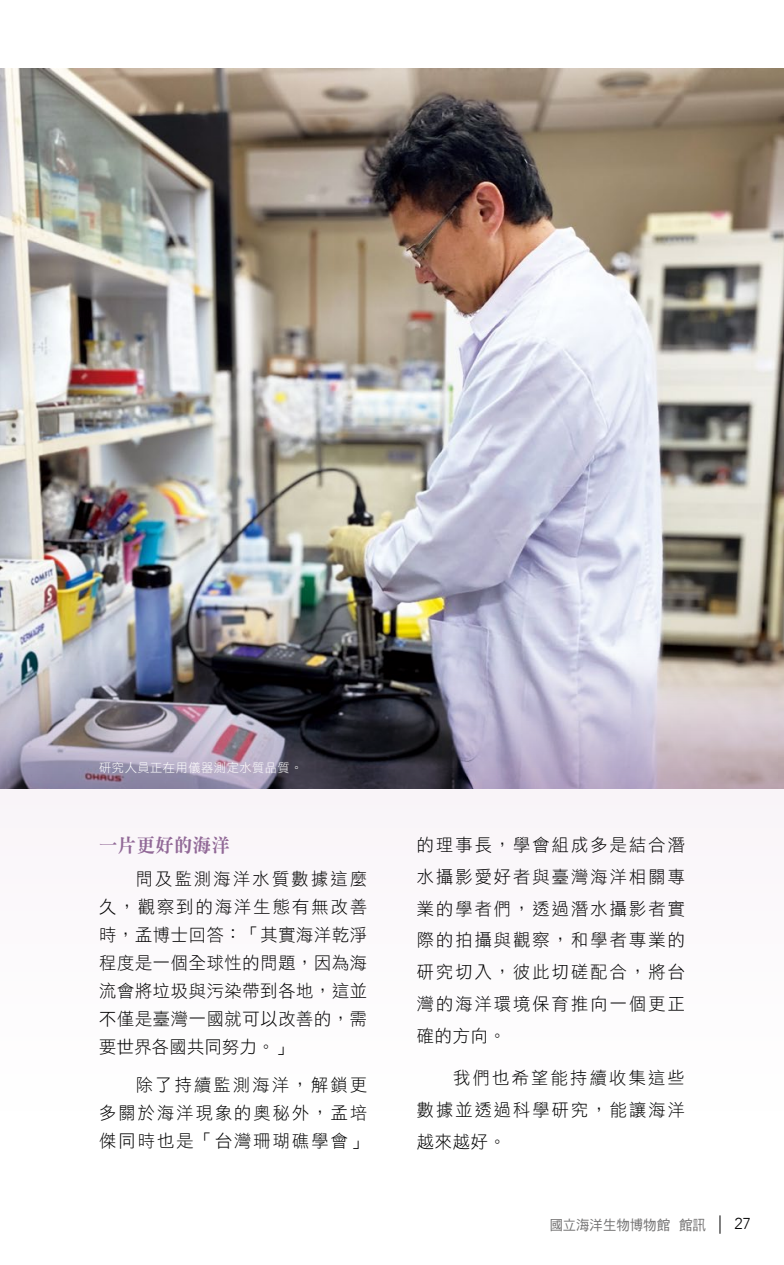
<style>
.page{position:relative;width:784px;height:1265px;background:#fff}
.page>*{position:absolute;margin:0;border:0;box-sizing:border-box;transform-origin:0 0}
.t1{font:19.25px "DF Ming Std W9";letter-spacing:.025em;color:#916997;scale:.95 1}
.t2{font:17.5px/28px "DF Hei Std W3";letter-spacing:.125em;color:#000;text-align:justify}
.t3{font:300 15.75px "Avenir";color:#000}
.t4{font:14px "DF Hei Std W5";letter-spacing:.01em;color:#727171;scale:.95 1}
.t5{font:12.25px "DF Hei Std W3";letter-spacing:.04em;color:#fff}
</style>
<div class="page">
<img style="left:0;top:69px;width:784px;height:556px">
<img style="left:0;top:625px;width:784px;height:164px">
<svg style="left:719px;top:1215px;width:1px;height:19px"></svg>
<p class="t5" style="left:99px;top:761px;width:205px">研究人員正在用儀器測定水質品質。</p>
<p class="t1" style="left:99px;top:835px;width:139px">一片更好的海洋</p>
<p class="t2" style="left:99px;top:865px;width:269px;text-indent:36px">問及監測海洋水質數據這麼久，觀察到的海洋生態有無改善時，孟博士回答：「其實海洋乾淨程度是一個全球性的問題，因為海流會將垃圾與污染帶到各地，這並不僅是臺灣一國就可以改善的，需要世界各國共同努力。」</p>
<p class="t2" style="left:99px;top:1071px;width:269px;text-indent:36px">除了持續監測海洋，解鎖更多關於海洋現象的奧秘外，孟培傑同時也是「台灣珊瑚礁學會」</p>
<p class="t2" style="left:417px;top:828px;width:269px;line-height:31.8px">的理事長，學會組成多是結合潛水攝影愛好者與臺灣海洋相關專業的學者們，透過潛水攝影者實際的拍攝與觀察，和學者專業的研究切入，彼此切磋配合，將台灣的海洋環境保育推向一個更正確的方向。</p>
<p class="t2" style="left:417px;top:1061px;width:269px;line-height:31.8px;text-indent:36px">我們也希望能持續收集這些數據並透過科學研究，能讓海洋越來越好。</p>
<p class="t4" style="left:549px;top:1217px;width:167px">國立海洋生物博物館 館訊</p>
<p class="t3" style="left:734px;top:1214px;width:18px">27</p>
</div>
